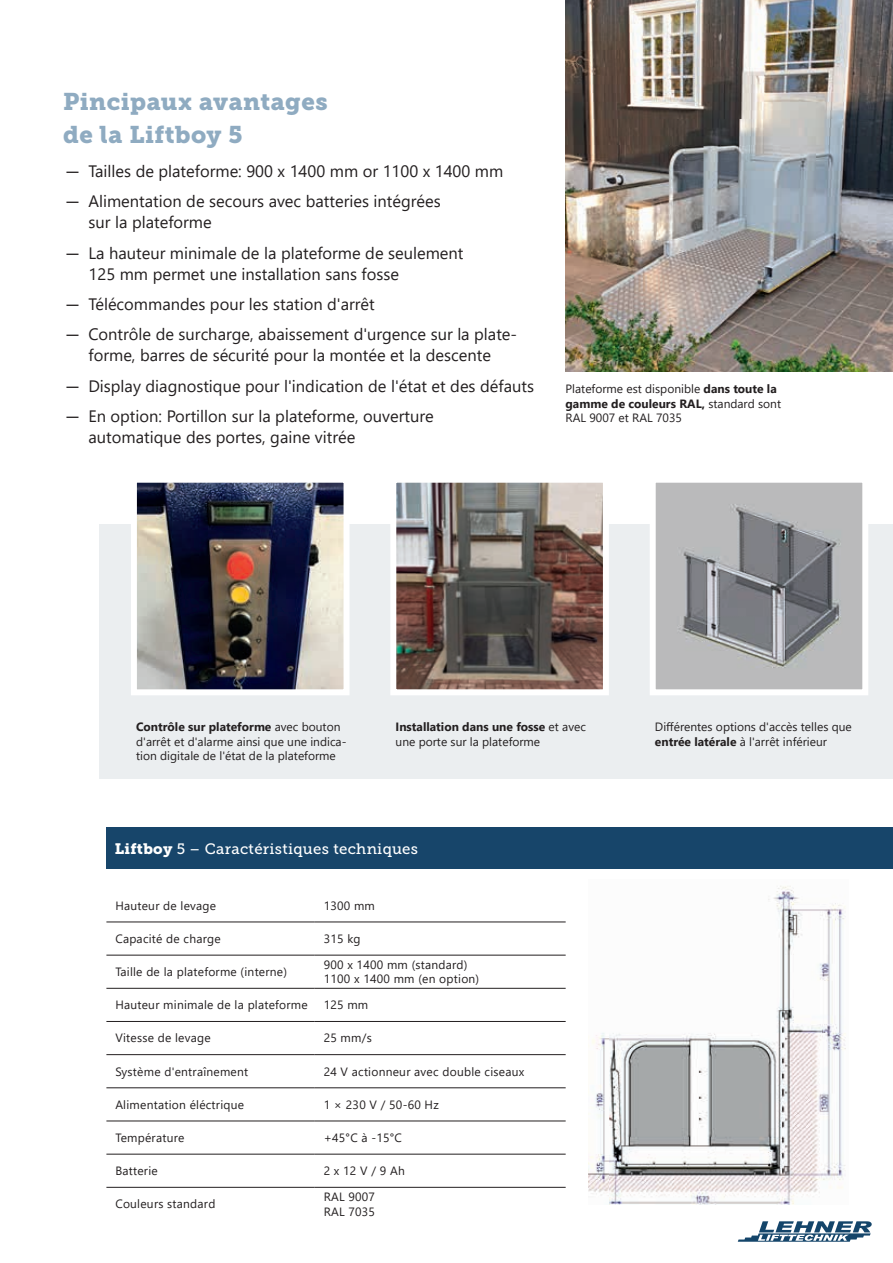
<style>
.page{position:relative;width:893px;height:1263px;background:#fff}
.page>*{position:absolute;margin:0;border:0;box-sizing:border-box;transform-origin:0 0}
.t1{font:24px/33px "Museo Slab 900";letter-spacing:.02em;color:#8fabc1}
.t2{font:16.5px/21px "Segoe UI";color:#231f20}
.t3{font:15px "Museo Slab 500";letter-spacing:.02em;color:#fff}
.t4{font:12px/14.4px "Segoe UI";letter-spacing:.02em;color:#231f20}
.t5{font:12px/14.4px "Segoe UI";color:#231f20}
.s1{font-family:"Museo Sans 500"}
.s2{font-weight:700}
.s3{font-family:"Museo Slab 900"}
</style>
<div class="page">
<svg style="left:738px;top:1221px;width:134px;height:21px"></svg>
<hr style="left:106px;top:922px;width:209px;height:1px;background:#231f20">
<hr style="left:315px;top:922px;width:251px;height:1px;background:#231f20">
<hr style="left:106px;top:955px;width:209px;height:1px;background:#231f20">
<hr style="left:315px;top:955px;width:251px;height:1px;background:#231f20">
<hr style="left:106px;top:988px;width:209px;height:1px;background:#231f20">
<hr style="left:315px;top:988px;width:251px;height:1px;background:#231f20">
<hr style="left:106px;top:1021px;width:209px;height:1px;background:#231f20">
<hr style="left:315px;top:1021px;width:251px;height:1px;background:#231f20">
<hr style="left:106px;top:1054px;width:209px;height:1px;background:#231f20">
<hr style="left:315px;top:1054px;width:251px;height:1px;background:#231f20">
<hr style="left:106px;top:1087px;width:209px;height:1px;background:#231f20">
<hr style="left:315px;top:1087px;width:251px;height:1px;background:#231f20">
<hr style="left:106px;top:1121px;width:209px;height:1px;background:#231f20">
<hr style="left:106px;top:1154px;width:209px;height:1px;background:#231f20">
<hr style="left:315px;top:1121px;width:251px;height:1px;background:#231f20">
<hr style="left:315px;top:1154px;width:251px;height:1px;background:#231f20">
<hr style="left:106px;top:1187px;width:209px;height:1px;background:#231f20">
<hr style="left:315px;top:1187px;width:251px;height:1px;background:#231f20">
<img style="left:609px;top:886px;width:237px;height:318px">
<img style="left:589px;top:1033px;width:20px;height:163px">
<div style="left:106px;top:827px;width:787px;height:42px;background:#17456a"></div>
<div style="left:100px;top:524px;width:793px;height:254px;background:#ebeef0"></div>
<img style="left:138px;top:484px;width:205px;height:204px">
<div style="left:131px;top:477px;width:219px;height:218px;border:6px solid #fff"></div>
<img style="left:397px;top:484px;width:205px;height:204px">
<div style="left:390px;top:477px;width:219px;height:218px;border:6px solid #fff"></div>
<img style="left:657px;top:484px;width:204px;height:204px">
<div style="left:650px;top:477px;width:218px;height:218px;border:6px solid #fff"></div>
<img style="left:566px;top:0;width:327px;height:372px">
<h1 class="t1" style="left:63px;top:85px;width:266px">Pincipaux avantages de la Liftboy 5</h1>
<p class="t2" style="left:65px;top:159px;width:440px"><span class="s1">—</span> Tailles de plateforme: 900 x 1400 mm or 1100 x 1400 mm</p>
<p class="t2" style="left:89px;top:189px;width:354px;text-indent:-23px"><span class="s1">—</span> Alimentation de secours avec batteries intégrées sur la plateforme</p>
<p class="t2" style="left:89px;top:241px;width:376px;text-indent:-23px"><span class="s1">—</span> La hauteur minimale de la plateforme de seulement<br>125 mm permet une installation sans fosse</p>
<p class="t2" style="left:65px;top:292px;width:311px"><span class="s1">—</span> Télécommandes pour les station d'arrêt</p>
<p class="t2" style="left:65px;top:323px;width:453px;text-align:center"><span class="s1">—</span> Contrôle de surcharge, abaissement d'urgence sur la plate&shy;forme, barres de sécurité pour la montée et la descente</p>
<p class="t2" style="left:65px;top:374px;width:470px"><span class="s1">—</span> Display diagnostique pour l'indication de l'état et des défauts</p>
<p class="t2" style="left:89px;top:404px;width:347px;text-indent:-23px"><span class="s1">—</span> En option: Portillon sur la plateforme, ouverture automatique des portes, gaine vitrée</p>
<p class="t5" style="left:566px;top:381px;width:217px">Plateforme est disponible <span class="s2">dans toute la gamme de couleurs RAL,</span> standard sont<br>RAL 9007 et RAL 7035</p>
<p class="t5" style="left:136px;top:719px;width:212px"><span class="s2">Contrôle sur plateforme</span> avec bouton d'arrêt et d'alarme ainsi que une indica&shy;tion digitale de l'état de la plateforme</p>
<p class="t5" style="left:396px;top:719px;width:192px"><span class="s2">Installation dans une fosse</span> et avec une porte sur la plateforme</p>
<p class="t5" style="left:655px;top:719px;width:198px">Différentes options d'accès telles que <span class="s2">entrée latérale</span> à l'arrêt inférieur</p>
<p class="t3" style="left:115px;top:840px;width:305px"><span class="s3">Liftboy</span> 5 – Caractéristiques techniques</p>
<p class="t4" style="left:115px;top:897px;width:102px">Hauteur de levage</p>
<p class="t4" style="left:324px;top:897px;width:53px">1300 mm</p>
<p class="t4" style="left:115px;top:930px;width:107px">Capacité de charge</p>
<p class="t4" style="left:324px;top:930px;width:38px">315 kg</p>
<p class="t4" style="left:115px;top:963px;width:173px">Taille de la plateforme (interne)</p>
<p class="t4" style="left:324px;top:956px;width:157px">900 x 1400 mm (standard)<br>1100 x 1400 mm (en option)</p>
<p class="t4" style="left:115px;top:997px;width:194px">Hauteur minimale de la plateforme</p>
<p class="t4" style="left:324px;top:997px;width:46px">125 mm</p>
<p class="t4" style="left:115px;top:1030px;width:97px">Vitesse de levage</p>
<p class="t4" style="left:324px;top:1030px;width:50px">25 mm/s</p>
<p class="t4" style="left:115px;top:1063px;width:134px">Système d'entraînement</p>
<p class="t4" style="left:324px;top:1063px;width:202px">24 V actionneur avec double ciseaux</p>
<p class="t4" style="left:115px;top:1096px;width:130px">Alimentation éléctrique</p>
<p class="t4" style="left:324px;top:1096px;width:117px">1 × 230 V / 50-60 Hz</p>
<p class="t4" style="left:115px;top:1129px;width:71px">Température</p>
<p class="t4" style="left:324px;top:1129px;width:80px">+45°C à -15°C</p>
<p class="t4" style="left:115px;top:1162px;width:44px">Batterie</p>
<p class="t4" style="left:324px;top:1162px;width:83px">2 x 12 V / 9 Ah</p>
<p class="t4" style="left:115px;top:1196px;width:102px">Couleurs standard</p>
<p class="t4" style="left:324px;top:1188px;width:53px">RAL 9007<br>RAL 7035</p>
</div>
